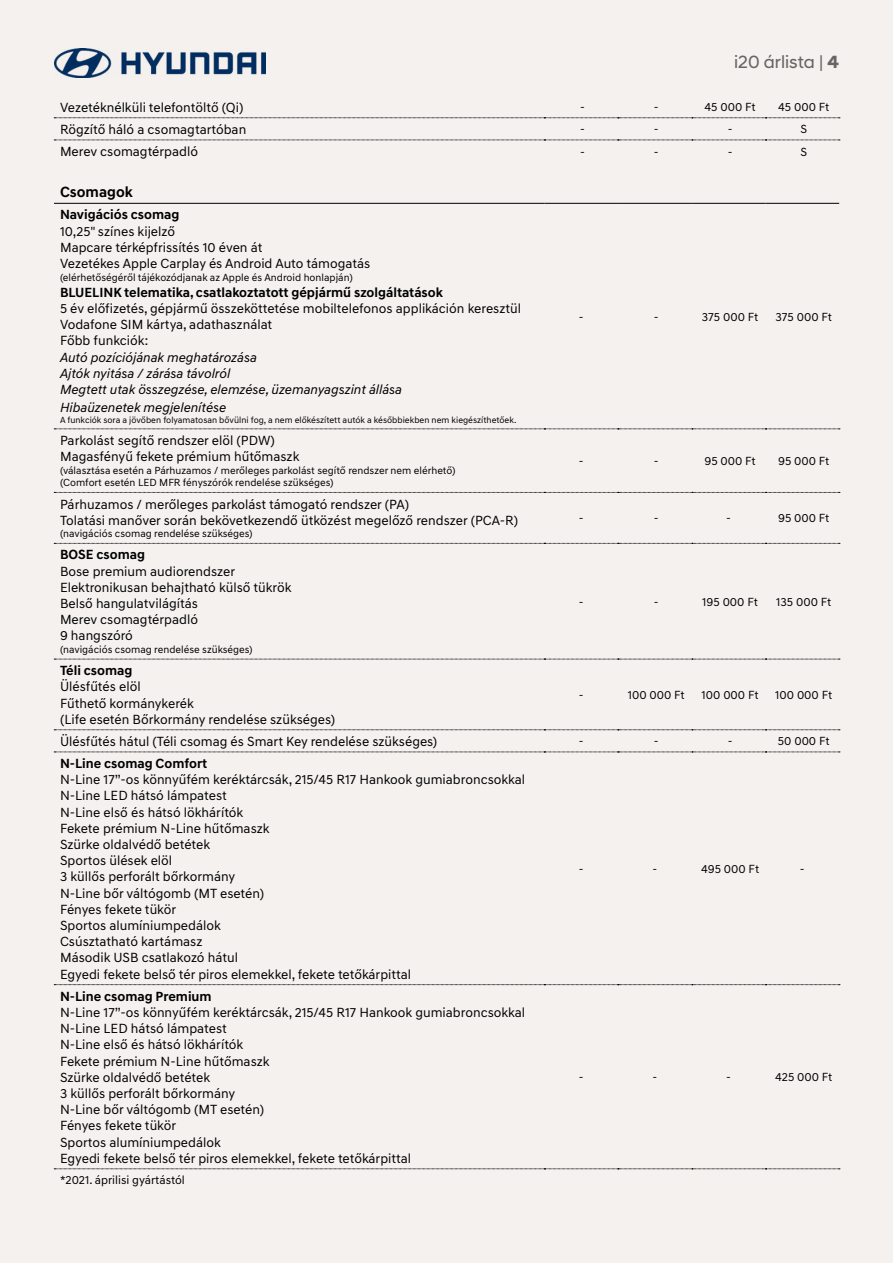
<style>
.page{position:relative;width:893px;height:1263px;background:#f4f1ef}
.page>*{position:absolute;margin:0;border:0;box-sizing:border-box;transform-origin:0 0}
.t1{font:18px "Hyundai Sans Head";color:#666665}
.t2{font:700 15px "Hyundai Sans Text";color:#000}
.t3{font:13.5px/16.2px "Hyundai Sans Text";color:#000}
.t4{font:italic 13.5px/16.2px "Hyundai Sans Text";color:#000}
.t5{font:700 13.5px "Hyundai Sans Text";color:#000}
.t6{font:12px "Hyundai Sans Text";color:#000}
.t7{font:10.5px/12.6px "Hyundai Sans Text";color:#000}
.t8{font:9px "Hyundai Sans Text";color:#000}
.s1{font-weight:700}
</style>
<div class="page">
<img style="left:54px;top:48px;width:212px;height:29px">
<svg style="left:54px;top:140px;width:786px;height:1px"></svg>
<svg style="left:54px;top:429px;width:786px;height:1px"></svg>
<svg style="left:54px;top:492px;width:786px;height:1px"></svg>
<svg style="left:54px;top:543px;width:786px;height:1px"></svg>
<svg style="left:54px;top:659px;width:786px;height:1px"></svg>
<hr style="left:54px;top:203px;width:490px;height:1px;background:#000">
<hr style="left:544px;top:203px;width:74px;height:1px;background:#000">
<hr style="left:618px;top:203px;width:74px;height:1px;background:#000">
<hr style="left:692px;top:203px;width:73px;height:1px;background:#000">
<hr style="left:765px;top:203px;width:74px;height:1px;background:#000">
<svg style="left:54px;top:118px;width:786px;height:1px"></svg>
<svg style="left:54px;top:729px;width:786px;height:1px"></svg>
<svg style="left:54px;top:752px;width:786px;height:1px"></svg>
<svg style="left:54px;top:984px;width:786px;height:1px"></svg>
<svg style="left:54px;top:1168px;width:786px;height:1px"></svg>
<h1 class="t1" style="left:734px;top:51px;width:106px">i20 árlista | <span class="s1">4</span></h1>
<p class="t3" style="left:60px;top:99px;width:185px">Vezetéknélküli telefontöltő (Qi)</p>
<p class="t6" style="left:580px;top:100px;width:6px">-</p>
<p class="t6" style="left:654px;top:100px;width:6px">-</p>
<p class="t6" style="left:704px;top:100px;width:53px">45 000 Ft</p>
<p class="t6" style="left:778px;top:100px;width:53px">45 000 Ft</p>
<p class="t3" style="left:60px;top:121px;width:188px">Rögzítő háló a csomagtartóban</p>
<p class="t6" style="left:580px;top:122px;width:6px">-</p>
<p class="t6" style="left:654px;top:122px;width:6px">-</p>
<p class="t6" style="left:728px;top:122px;width:6px">-</p>
<p class="t6" style="left:800px;top:122px;width:8px">S</p>
<p class="t3" style="left:60px;top:143px;width:140px">Merev csomagtérpadló</p>
<p class="t6" style="left:580px;top:144px;width:6px">-</p>
<p class="t6" style="left:654px;top:144px;width:6px">-</p>
<p class="t6" style="left:728px;top:144px;width:6px">-</p>
<p class="t6" style="left:800px;top:144px;width:8px">S</p>
<p class="t2" style="left:60px;top:183px;width:74px">Csomagok</p>
<p class="t5" style="left:60px;top:207px;width:121px">Navigációs csomag</p>
<p class="t3" style="left:60px;top:223px;width:312px">10,25" színes kijelző<br>Mapcare térképfrissítés 10 éven át<br>Vezetékes Apple Carplay és Android Auto támogatás</p>
<p class="t7" style="left:60px;top:271px;width:294px">(elérhetőségéről tájékozódjanak az Apple és Android honlapján)</p>
<p class="t5" style="left:60px;top:284px;width:384px">BLUELINK telematika, csatlakoztatott gépjármű szolgáltatások</p>
<p class="t3" style="left:60px;top:300px;width:463px">5 év előfizetés, gépjármű összeköttetése mobiltelefonos applikáción keresztül<br>Vodafone SIM kártya, adathasználat<br>Főbb funkciók:</p>
<p class="t4" style="left:60px;top:349px;width:344px">Autó pozíciójának meghatározása<br>Ajtók nyitása / zárása távolról<br>Megtett utak összegzése, elemzése, üzemanyagszint állása</p>
<p class="t4" style="left:60px;top:399px;width:168px">Hibaüzenetek megjelenítése</p>
<p class="t8" style="left:60px;top:414px;width:458px">A funkciók sora a jövőben folyamatosan bővülni fog, a nem előkészített autók a későbbiekben nem kiegészíthetőek.</p>
<p class="t6" style="left:579px;top:309px;width:6px">-</p>
<p class="t6" style="left:654px;top:309px;width:6px">-</p>
<p class="t6" style="left:702px;top:309px;width:58px">375 000 Ft</p>
<p class="t6" style="left:775px;top:309px;width:58px">375 000 Ft</p>
<p class="t3" style="left:60px;top:432px;width:241px">Parkolást segítő rendszer elöl (PDW)<br>Magasfényű fekete prémium hűtőmaszk</p>
<p class="t7" style="left:60px;top:464px;width:397px">(választása esetén a Párhuzamos / merőleges parkolást segítő rendszer nem elérhető) (Comfort esetén LED MFR fényszórók rendelése szükséges)</p>
<p class="t3" style="left:60px;top:496px;width:460px">Párhuzamos / merőleges parkolást támogató rendszer (PA)<br>Tolatási manőver során bekövetkezendő ütközést megelőző rendszer (PCA-R)</p>
<p class="t7" style="left:60px;top:527px;width:194px">(navigációs csomag rendelése szükséges)</p>
<p class="t5" style="left:60px;top:546px;width:87px">BOSE csomag</p>
<p class="t3" style="left:60px;top:563px;width:233px">Bose premium audiorendszer<br>Elektronikusan behajtható külső tükrök<br>Belső hangulatvilágítás<br>Merev csomagtérpadló<br>9 hangszóró</p>
<p class="t7" style="left:60px;top:643px;width:194px">(navigációs csomag rendelése szükséges)</p>
<p class="t5" style="left:60px;top:662px;width:74px">Téli csomag</p>
<p class="t3" style="left:60px;top:679px;width:277px">Ülésfűtés elöl<br>Fűthető kormánykerék<br>(Life esetén Bőrkormány rendelése szükséges)</p>
<p class="t6" style="left:579px;top:454px;width:6px">-</p>
<p class="t6" style="left:654px;top:454px;width:6px">-</p>
<p class="t6" style="left:704px;top:454px;width:53px">95 000 Ft</p>
<p class="t6" style="left:778px;top:454px;width:53px">95 000 Ft</p>
<p class="t6" style="left:579px;top:511px;width:6px">-</p>
<p class="t6" style="left:654px;top:511px;width:6px">-</p>
<p class="t6" style="left:726px;top:511px;width:6px">-</p>
<p class="t6" style="left:778px;top:511px;width:53px">95 000 Ft</p>
<p class="t6" style="left:579px;top:594px;width:6px">-</p>
<p class="t6" style="left:654px;top:594px;width:6px">-</p>
<p class="t6" style="left:702px;top:594px;width:57px">195 000 Ft</p>
<p class="t6" style="left:776px;top:594px;width:57px">135 000 Ft</p>
<p class="t6" style="left:579px;top:687px;width:6px">-</p>
<p class="t6" style="left:628px;top:687px;width:58px">100 000 Ft</p>
<p class="t6" style="left:702px;top:687px;width:58px">100 000 Ft</p>
<p class="t6" style="left:775px;top:687px;width:58px">100 000 Ft</p>
<p class="t3" style="left:60px;top:733px;width:379px">Ülésfűtés hátul (Téli csomag és Smart Key rendelése szükséges)</p>
<p class="t6" style="left:579px;top:734px;width:6px">-</p>
<p class="t6" style="left:654px;top:734px;width:6px">-</p>
<p class="t6" style="left:728px;top:734px;width:6px">-</p>
<p class="t6" style="left:778px;top:734px;width:53px">50 000 Ft</p>
<p class="t5" style="left:60px;top:755px;width:149px">N-Line csomag Comfort</p>
<p class="t3" style="left:60px;top:771px;width:467px">N-Line 17”-os könnyűfém keréktárcsák, 215/45 R17 Hankook gumiabroncsokkal N-Line LED hátsó lámpatest<br>N-Line első és hátsó lökhárítók<br>Fekete prémium N-Line hűtőmaszk<br>Szürke oldalvédő betétek<br>Sportos ülések elöl<br>3 küllős perforált bőrkormány<br>N-Line bőr váltógomb (MT esetén)<br>Fényes fekete tükör<br>Sportos alumíniumpedálok<br>Csúsztatható kartámasz<br>Második USB csatlakozó hátul<br>Egyedi fekete belső tér piros elemekkel, fekete tetőkárpittal</p>
<p class="t6" style="left:579px;top:861px;width:6px">-</p>
<p class="t6" style="left:652px;top:861px;width:6px">-</p>
<p class="t6" style="left:701px;top:861px;width:60px">495 000 Ft</p>
<p class="t6" style="left:800px;top:861px;width:6px">-</p>
<p class="t5" style="left:60px;top:988px;width:153px">N-Line csomag Premium</p>
<p class="t3" style="left:60px;top:1004px;width:467px">N-Line 17”-os könnyűfém keréktárcsák, 215/45 R17 Hankook gumiabroncsokkal N-Line LED hátsó lámpatest<br>N-Line első és hátsó lökhárítók<br>Fekete prémium N-Line hűtőmaszk<br>Szürke oldalvédő betétek<br>3 küllős perforált bőrkormány<br>N-Line bőr váltógomb (MT esetén)<br>Fényes fekete tükör<br>Sportos alumíniumpedálok<br>Egyedi fekete belső tér piros elemekkel, fekete tetőkárpittal</p>
<p class="t6" style="left:60px;top:1172px;width:126px">*2021. áprilisi gyártástól</p>
<p class="t6" style="left:579px;top:1070px;width:6px">-</p>
<p class="t6" style="left:652px;top:1070px;width:6px">-</p>
<p class="t6" style="left:726px;top:1070px;width:6px">-</p>
<p class="t6" style="left:775px;top:1070px;width:59px">425 000 Ft</p>
</div>
